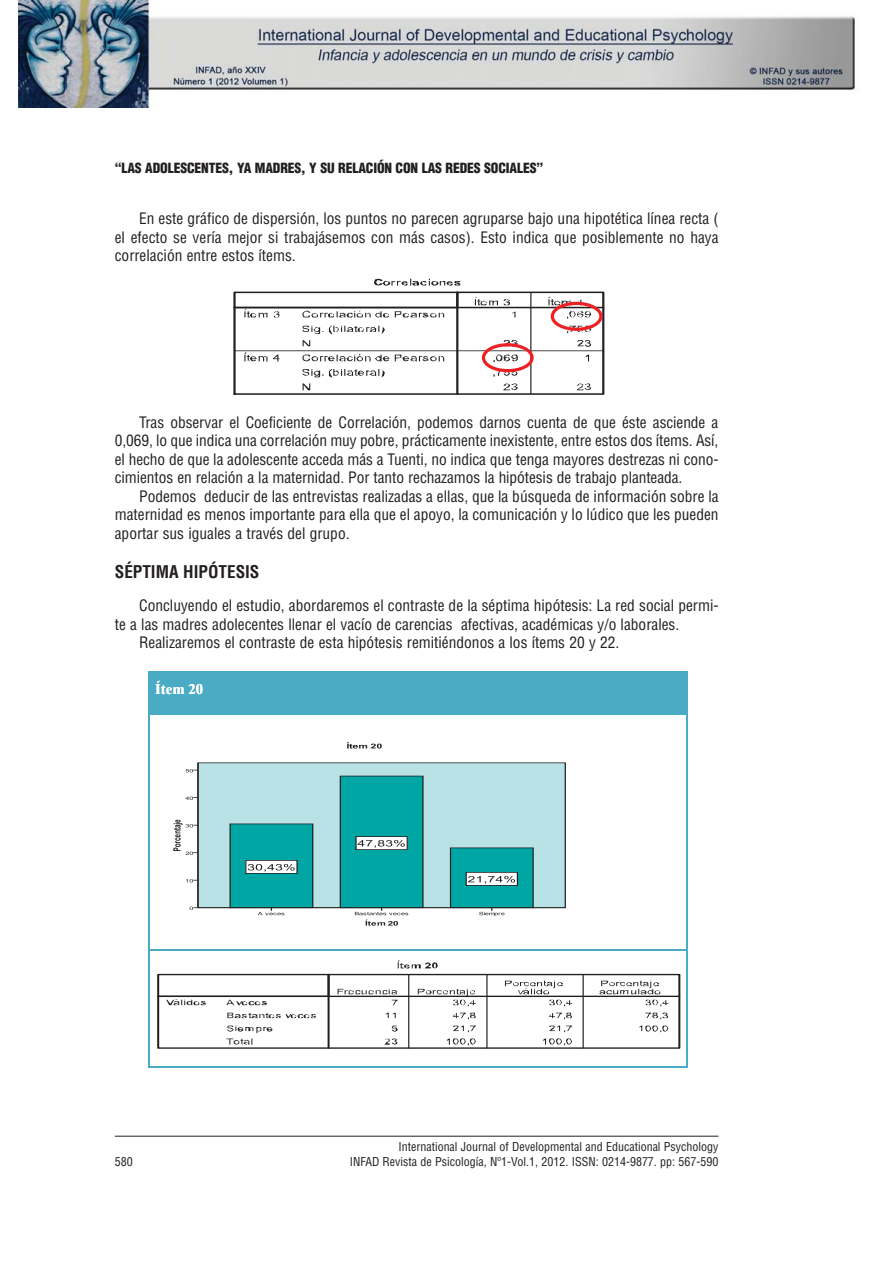
<style>
.page{position:relative;width:893px;height:1263px;background:#fff}
.page>*{position:absolute;margin:0;border:0;box-sizing:border-box;transform-origin:0 0}
.t1{font:700 condensed 17.1px "Helvetica";color:#231f20}
.t2{font:condensed 15.45px/18.5px "Helvetica";color:#231f20;text-align:justify}
.t3{font:14.85px "Times New Roman PS Bold MT+OOZNBW";color:#fff}
.t4{font:900 condensed 13.65px "Helvetica";letter-spacing:-.01em;color:#231f20}
.t5{font:condensed 12px "Helvetica";color:#231f20}
</style>
<div class="page">
<img style="left:19px;top:0;width:836px;height:108px">
<hr style="left:115px;top:1136px;width:603px;height:1px;background:#231f20">
<svg style="left:548px;top:297px;width:34px;height:8px"></svg>
<svg style="left:475px;top:297px;width:35px;height:8px"></svg>
<svg style="left:303px;top:326px;width:82px;height:8px"></svg>
<svg style="left:303px;top:340px;width:7px;height:6px"></svg>
<svg style="left:303px;top:354px;width:141px;height:7px"></svg>
<svg style="left:303px;top:369px;width:82px;height:8px"></svg>
<svg style="left:303px;top:383px;width:7px;height:7px"></svg>
<svg style="left:244px;top:352px;width:35px;height:9px"></svg>
<svg style="left:577px;top:383px;width:14px;height:7px"></svg>
<svg style="left:503px;top:383px;width:15px;height:7px"></svg>
<svg style="left:493px;top:370px;width:25px;height:7px"></svg>
<svg style="left:493px;top:355px;width:25px;height:7px"></svg>
<svg style="left:577px;top:340px;width:14px;height:7px"></svg>
<svg style="left:503px;top:340px;width:15px;height:4px"></svg>
<svg style="left:567px;top:326px;width:24px;height:7px"></svg>
<svg style="left:567px;top:311px;width:24px;height:8px"></svg>
<hr style="left:234px;top:307px;width:369px;height:1px;background:#231f20">
<hr style="left:456px;top:292px;width:2px;height:102px;background:#231f20">
<hr style="left:530px;top:292px;width:1px;height:102px;background:#231f20">
<hr style="left:234px;top:350px;width:369px;height:1px;background:#231f20">
<div style="left:234px;top:291px;width:370px;height:104px;border:2px solid #231f20"></div>
<svg style="left:233px;top:279px;width:228px;height:38px"></svg>
<div style="left:482px;top:343px;width:52px;height:29px;border:3px solid #ed2024;border-radius:50%"></div>
<div style="left:551px;top:302px;width:51px;height:29px;border:3px solid #ed2024;border-radius:50%"></div>
<div style="left:149px;top:673px;width:537px;height:40px;background:#4aabc5"></div>
<hr style="left:148px;top:672px;width:538px;height:1px;background:#4aabc5">
<hr style="left:148px;top:673px;width:1px;height:40px;background:#4aabc5">
<hr style="left:686px;top:673px;width:1px;height:40px;background:#4aabc5">
<div style="left:198px;top:763px;width:367px;height:145px;background:#b8e2e5"></div>
<svg style="left:479px;top:908px;width:25px;height:8px"></svg>
<svg style="left:355px;top:908px;width:53px;height:18px"></svg>
<svg style="left:258px;top:908px;width:26px;height:7px"></svg>
<svg style="left:186px;top:769px;width:12px;height:3px"></svg>
<svg style="left:185px;top:797px;width:13px;height:3px"></svg>
<svg style="left:173px;top:820px;width:25px;height:35px"></svg>
<svg style="left:186px;top:879px;width:12px;height:4px"></svg>
<svg style="left:190px;top:907px;width:8px;height:3px"></svg>
<div style="left:230px;top:824px;width:83px;height:84px;background:#00a6a4"></div>
<div style="left:230px;top:824px;width:83px;height:84px;border:1px solid #231f20"></div>
<div style="left:340px;top:776px;width:83px;height:132px;background:#00a6a4"></div>
<div style="left:340px;top:776px;width:83px;height:132px;border:1px solid #231f20"></div>
<div style="left:450px;top:848px;width:83px;height:60px;background:#00a6a4"></div>
<div style="left:450px;top:848px;width:83px;height:60px;border:1px solid #231f20"></div>
<div style="left:466px;top:873px;width:51px;height:12px;background:#fff"></div>
<div style="left:466px;top:872px;width:52px;height:14px;border:1px solid #231f20"></div>
<svg style="left:468px;top:876px;width:47px;height:8px"></svg>
<div style="left:356px;top:837px;width:51px;height:13px;background:#fff"></div>
<div style="left:356px;top:836px;width:51px;height:14px;border:1px solid #231f20"></div>
<svg style="left:357px;top:840px;width:48px;height:8px"></svg>
<div style="left:246px;top:861px;width:51px;height:12px;background:#fff"></div>
<div style="left:246px;top:860px;width:51px;height:14px;border:1px solid #231f20"></div>
<svg style="left:248px;top:864px;width:47px;height:8px"></svg>
<div style="left:198px;top:763px;width:367px;height:145px;border:1px solid #231f20"></div>
<svg style="left:347px;top:742px;width:35px;height:7px"></svg>
<hr style="left:149px;top:713px;width:537px;height:2px;background:#4aabc5">
<hr style="left:148px;top:715px;width:1px;height:235px;background:#4aabc5">
<hr style="left:686px;top:715px;width:1px;height:235px;background:#4aabc5">
<svg style="left:599px;top:981px;width:61px;height:13px"></svg>
<svg style="left:505px;top:981px;width:58px;height:13px"></svg>
<svg style="left:338px;top:989px;width:59px;height:5px"></svg>
<svg style="left:227px;top:1013px;width:89px;height:5px"></svg>
<svg style="left:227px;top:1026px;width:45px;height:7px"></svg>
<svg style="left:226px;top:1039px;width:26px;height:6px"></svg>
<svg style="left:543px;top:1039px;width:29px;height:6px"></svg>
<svg style="left:447px;top:1039px;width:29px;height:6px"></svg>
<svg style="left:385px;top:1039px;width:13px;height:6px"></svg>
<svg style="left:639px;top:1026px;width:29px;height:6px"></svg>
<svg style="left:549px;top:1026px;width:23px;height:6px"></svg>
<svg style="left:453px;top:1026px;width:23px;height:6px"></svg>
<svg style="left:392px;top:1026px;width:6px;height:6px"></svg>
<svg style="left:645px;top:1013px;width:23px;height:6px"></svg>
<svg style="left:549px;top:1013px;width:23px;height:6px"></svg>
<svg style="left:453px;top:1013px;width:23px;height:6px"></svg>
<svg style="left:386px;top:1013px;width:10px;height:5px"></svg>
<svg style="left:645px;top:1000px;width:23px;height:7px"></svg>
<svg style="left:549px;top:1000px;width:23px;height:7px"></svg>
<svg style="left:418px;top:989px;width:58px;height:18px"></svg>
<svg style="left:392px;top:1000px;width:6px;height:5px"></svg>
<svg style="left:158px;top:973px;width:173px;height:32px"></svg>
<hr style="left:158px;top:996px;width:521px;height:1px;background:#231f20">
<hr style="left:328px;top:975px;width:1px;height:73px;background:#231f20">
<hr style="left:408px;top:975px;width:1px;height:73px;background:#231f20">
<hr style="left:486px;top:975px;width:1px;height:73px;background:#231f20">
<hr style="left:583px;top:975px;width:1px;height:73px;background:#231f20">
<div style="left:157px;top:974px;width:523px;height:75px;border:2px solid #231f20"></div>
<svg style="left:398px;top:960px;width:40px;height:8px"></svg>
<hr style="left:149px;top:950px;width:537px;height:1px;background:#4aabc5">
<hr style="left:148px;top:951px;width:1px;height:117px;background:#4aabc5">
<hr style="left:148px;top:1067px;width:538px;height:1px;background:#4aabc5">
<hr style="left:686px;top:951px;width:1px;height:117px;background:#4aabc5">
<p class="t4" style="left:115px;top:163px;width:430px">“LAS ADOLESCENTES, YA MADRES, Y SU RELACIÓN CON LAS REDES SOCIALES”</p>
<p class="t2" style="left:115px;top:211px;width:605px;text-indent:24px">En este gráfico de dispersión, los puntos no parecen agruparse bajo una hipotética línea recta ( el efecto se vería mejor si trabajásemos con más casos). Esto indica que posiblemente no haya correlación entre estos ítems.</p>
<p class="t2" style="left:115px;top:414px;width:605px;text-indent:24px">Tras observar el Coeficiente de Correlación, podemos darnos cuenta de que éste asciende a 0,069, lo que indica una correlación muy pobre, prácticamente inexistente, entre estos dos ítems. Así, el hecho de que la adolescente acceda más a Tuenti, no indica que tenga mayores destrezas ni cono&shy;cimientos en relación a la maternidad. Por tanto rechazamos la hipótesis de trabajo planteada.</p>
<p class="t2" style="left:115px;top:488px;width:605px;text-indent:24px">Podemos deducir de las entrevistas realizadas a ellas, que la búsqueda de información sobre la maternidad es menos importante para ella que el apoyo, la comunicación y lo lúdico que les pueden aportar sus iguales a través del grupo.</p>
<p class="t1" style="left:115px;top:565px;width:146px">SÉPTIMA HIPÓTESIS</p>
<p class="t2" style="left:139px;top:598px;width:581px">Concluyendo el estudio, abordaremos el contraste de la séptima hipótesis: La red social permi-</p>
<p class="t2" style="left:115px;top:616px;width:566px">te a las madres adolecentes llenar el vacío de carencias afectivas, académicas y/o laborales.</p>
<p class="t2" style="left:139px;top:635px;width:482px">Realizaremos el contraste de esta hipótesis remitiéndonos a los ítems 20 y 22.</p>
<p class="t3" style="left:155px;top:681px;width:50px">Ítem 20</p>
<p class="t5" style="left:398px;top:1142px;width:322px">International Journal of Developmental and Educational Psychology</p>
<p class="t5" style="left:115px;top:1157px;width:19px">580</p>
<p class="t5" style="left:350px;top:1157px;width:370px">INFAD Revista de Psicología, Nº1-Vol.1, 2012. ISSN: 0214-9877. pp: 567-590</p>
</div>
